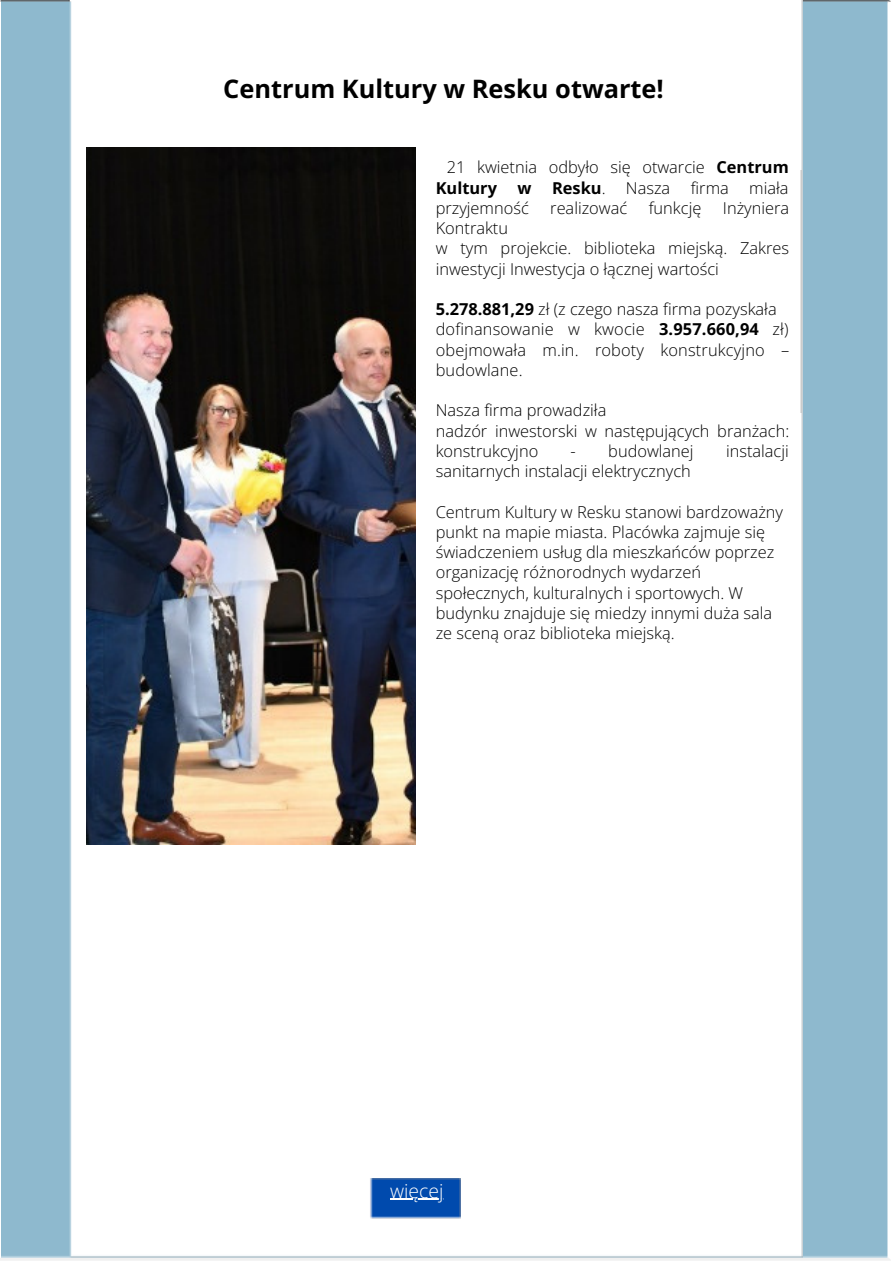
<style>
.page{position:relative;width:893px;height:1264px;background:#fff}
.page>*{position:absolute;margin:0;border:0;box-sizing:border-box;transform-origin:0 0}
.t1{font:700 25.35px "Open Sans";color:#000}
.t2{font:300 19.35px "Open Sans";color:#fff}
.t3{font:300 16.35px/20.2px "Open Sans";color:#000}
.t4{font:700 16.35px "Open Sans";color:#000}
.s1{font-weight:700}
</style>
<div class="page">
<div style="left:1px;top:0;width:887px;height:1257px;background:#8eb9ce"></div>
<img style="left:69px;top:0;width:733px;height:1257px">
<img style="left:415px;top:170px;width:386px;height:242px">
<img style="left:369px;top:1178px;width:91px;height:41px">
<img style="left:87px;top:147px;width:328px;height:697px">
<hr style="left:390px;top:1198px;width:53px;height:1px;background:#fff">
<p class="t1" style="left:223px;top:71px;width:442px">Centrum Kultury w Resku otwarte!</p>
<p class="t3" style="left:435px;top:157px;width:354px;text-indent:11px">21 kwietnia odbyło się otwarcie <span class="s1">Centrum<br>Kultury</span></p>
<p class="t4" style="left:517px;top:176px;width:16px">w</p>
<p class="t3" style="left:552px;top:177px;width:238px"><span class="s1">Resku</span>. Nasza firma miała</p>
<p class="t3" style="left:435px;top:197px;width:94px">przyjemność</p>
<p class="t3" style="left:550px;top:197px;width:78px">realizować</p>
<p class="t3" style="left:648px;top:197px;width:54px">funkcję</p>
<p class="t3" style="left:722px;top:197px;width:68px">Inżyniera</p>
<p class="t3" style="left:435px;top:218px;width:74px">Kontraktu</p>
<p class="t3" style="left:435px;top:238px;width:355px">w tym projekcie. biblioteka miejską. Zakres inwestycji Inwestycja o łącznej wartości</p>
<p class="t3" style="left:435px;top:299px;width:342px"><span class="s1">5.278.881,29</span> zł (z czego nasza firma pozyskała</p>
<p class="t3" style="left:435px;top:319px;width:355px;text-align:justify">dofinansowanie w kwocie <span class="s1">3.957.660,94</span> zł) obejmowała m.in. roboty konstrukcyjno – budowlane.</p>
<p class="t3" style="left:435px;top:400px;width:172px">Nasza firma prowadziła</p>
<p class="t3" style="left:435px;top:420px;width:355px">nadzór inwestorski w następujących branżach: konstrukcyjno</p>
<p class="t3" style="left:570px;top:440px;width:124px">- budowlanej</p>
<p class="t3" style="left:726px;top:440px;width:64px">instalacji</p>
<p class="t3" style="left:435px;top:460px;width:256px">sanitarnych instalacji elektrycznych</p>
<p class="t3" style="left:435px;top:501px;width:349px">Centrum Kultury w Resku stanowi bardzoważny punkt na mapie miasta. Placówka zajmuje się świadczeniem usług dla mieszkańców poprzez organizację różnorodnych wydarzeń społecznych, kulturalnych i sportowych. W budynku znajduje się miedzy innymi duża sala ze sceną oraz biblioteka miejską.</p>
<p class="t2" style="left:390px;top:1176px;width:55px">więcej</p>
</div>
